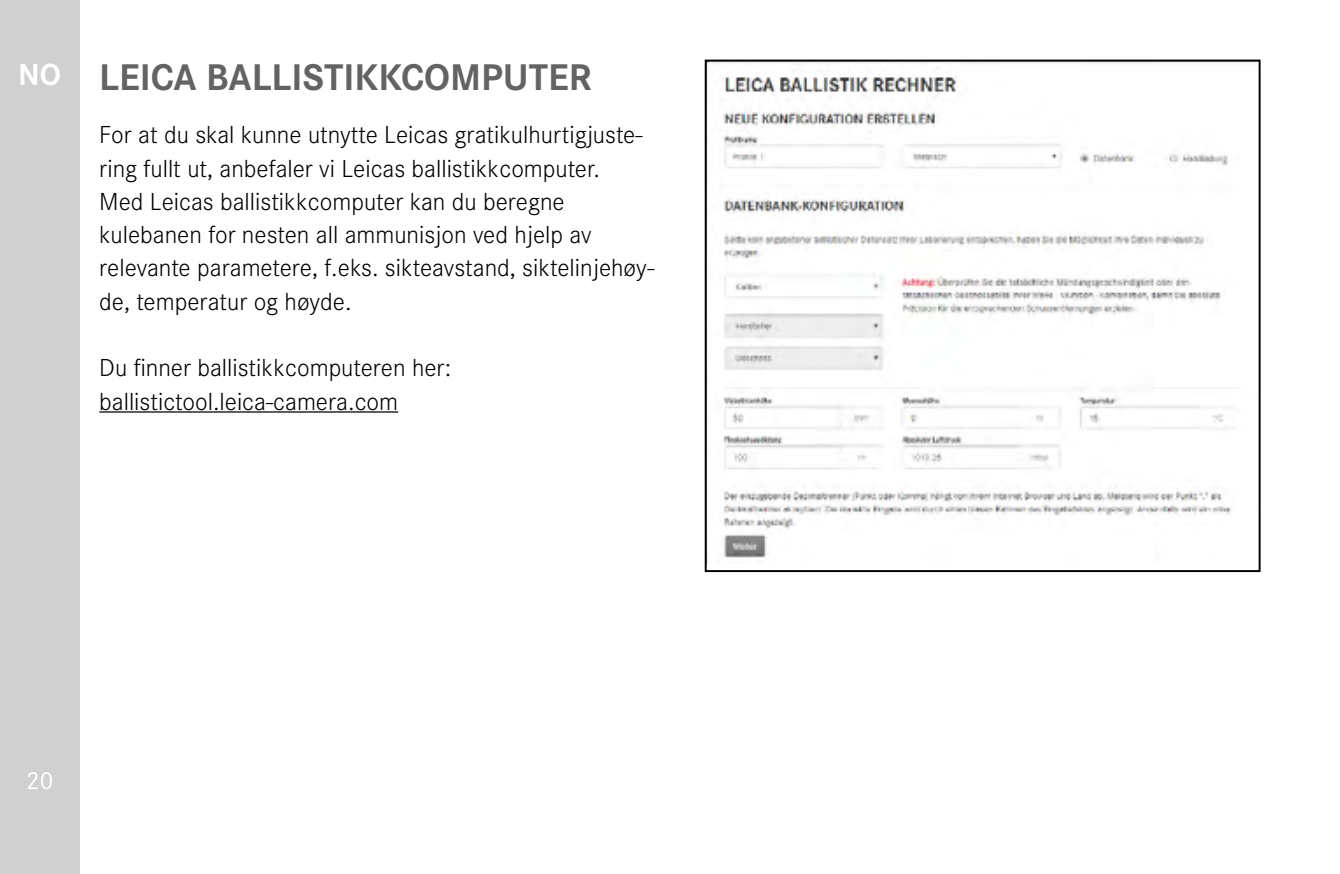
<style>
.page{position:relative;width:1340px;height:874px;background:#fff}
.page>*{position:absolute;margin:0;border:0;box-sizing:border-box;transform-origin:0 0}
.Heading____Chapter{font:700 38.5px "Corporate S";color:#646363}
.t1{font:700 31.5px "Corporate S";color:#fff}
.Text____Body_Text{font:300 25.55px/33.2px "Corporate S";color:#000}
.t2{font:25.55px "Corporate S";color:#fff}
</style>
<div class="page">
<div style="left:0;top:0;width:79px;height:873px;background:#d0d0d0"></div>
<hr style="left:99px;top:411px;width:299px;height:1px;background:#000">
<img style="left:707px;top:63px;width:526px;height:500px">
<div style="left:704px;top:60px;width:556px;height:511px;border:2px solid #000"></div>
<p class="t1" style="left:18px;top:49px;width:44px">NO</p>
<p class="Heading____Chapter" style="left:99px;top:47px;width:494px">LEICA BALLISTIKKCOMPUTER</p>
<p class="Text____Body_Text" style="left:99px;top:116px;width:545px">For at du skal kunne utnytte Leicas gratikulhurtigjuste&shy;ring fullt ut, anbefaler vi Leicas ballistikkcomputer.</p>
<p class="Text____Body_Text" style="left:99px;top:183px;width:557px">Med Leicas ballistikkcomputer kan du beregne kulebanen for nesten all ammunisjon ved hjelp av relevante parametere, f.eks. sikteavstand, siktelinjehøy&shy;de, temperatur og høyde.</p>
<p class="Text____Body_Text" style="left:99px;top:349px;width:354px">Du finner ballistikkcomputeren her:</p>
<p class="Text____Body_Text" style="left:99px;top:382px;width:300px">ballistictool.leica-camera.com</p>
<p class="t2" style="left:26px;top:761px;width:29px">20</p>
</div>
